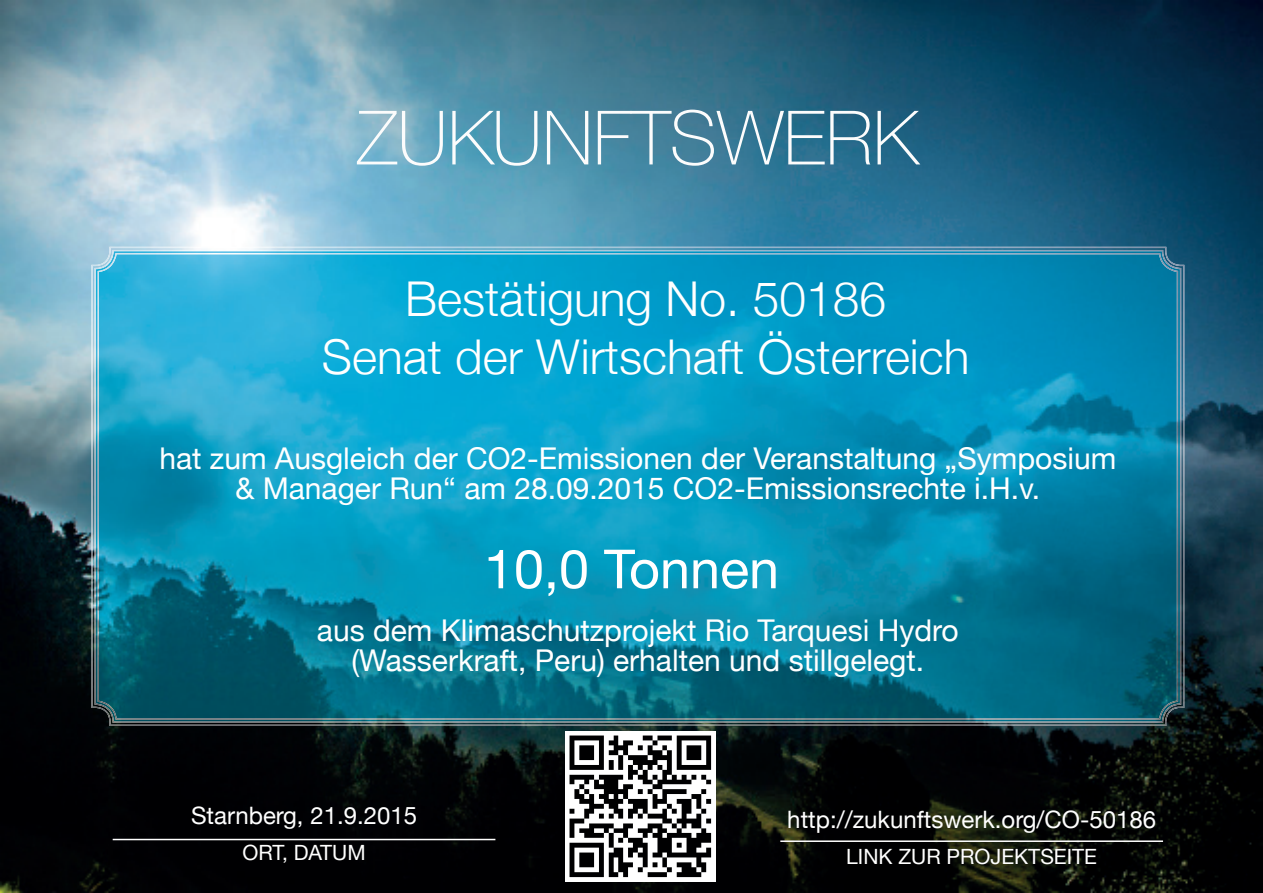
<style>
.page{position:relative;width:1263px;height:893px;background:#fff}
.page>*{position:absolute;margin:0;border:0;box-sizing:border-box;transform-origin:0 0}
.t1{font:100 75px "Helvetica Neue";color:#fcfcfc}
.t2{font:54px "Helvetica Neue";color:#fff}
.t3{font:300 48px/57.6px "Helvetica Neue";color:#fff;text-align:center}
.t4{font:30px/30px "Helvetica Neue";color:#fff;text-align:center}
.t5{font:24px "Helvetica Neue";color:#fff}
.t6{font:21px "Helvetica Neue";color:#fff}
</style>
<div class="page">
<img style="left:0;top:0;width:1263px;height:893px">
<img style="left:98px;top:253px;width:1080px;height:467px">
<hr style="left:113px;top:839px;width:382px;height:1px;background:#fff">
<hr style="left:780px;top:840px;width:383px;height:2px;background:#fff">
<img style="left:566px;top:731px;width:150px;height:150px">
<h1 class="t1" style="left:357px;top:81px;width:563px">ZUKUNFTSWERK</h1>
<h3 class="t3" style="left:322px;top:267px;width:649px">Bestätigung No. 50186<br>Senat der Wirtschaft Österreich</h3>
<p class="t4" style="left:159px;top:445px;width:958px">hat zum Ausgleich der CO2-Emissionen der Veranstaltung „Symposium &amp; Manager Run“ am 28.09.2015 CO2-Emissionsrechte i.H.v.</p>
<h2 class="t2" style="left:484px;top:530px;width:297px">10,0 Tonnen</h2>
<p class="t4" style="left:317px;top:617px;width:643px">aus dem Klimaschutzprojekt Rio Tarquesi Hydro (Wasserkraft, Peru) erhalten und stillgelegt.</p>
<p class="t5" style="left:191px;top:798px;width:228px">Starnberg, 21.9.2015</p>
<p class="t6" style="left:242px;top:838px;width:125px">ORT, DATUM</p>
<p class="t5" style="left:787px;top:803px;width:370px">http://zukunftswerk.org/CO-50186</p>
<p class="t6" style="left:846px;top:842px;width:252px">LINK ZUR PROJEKTSEITE</p>
</div>
